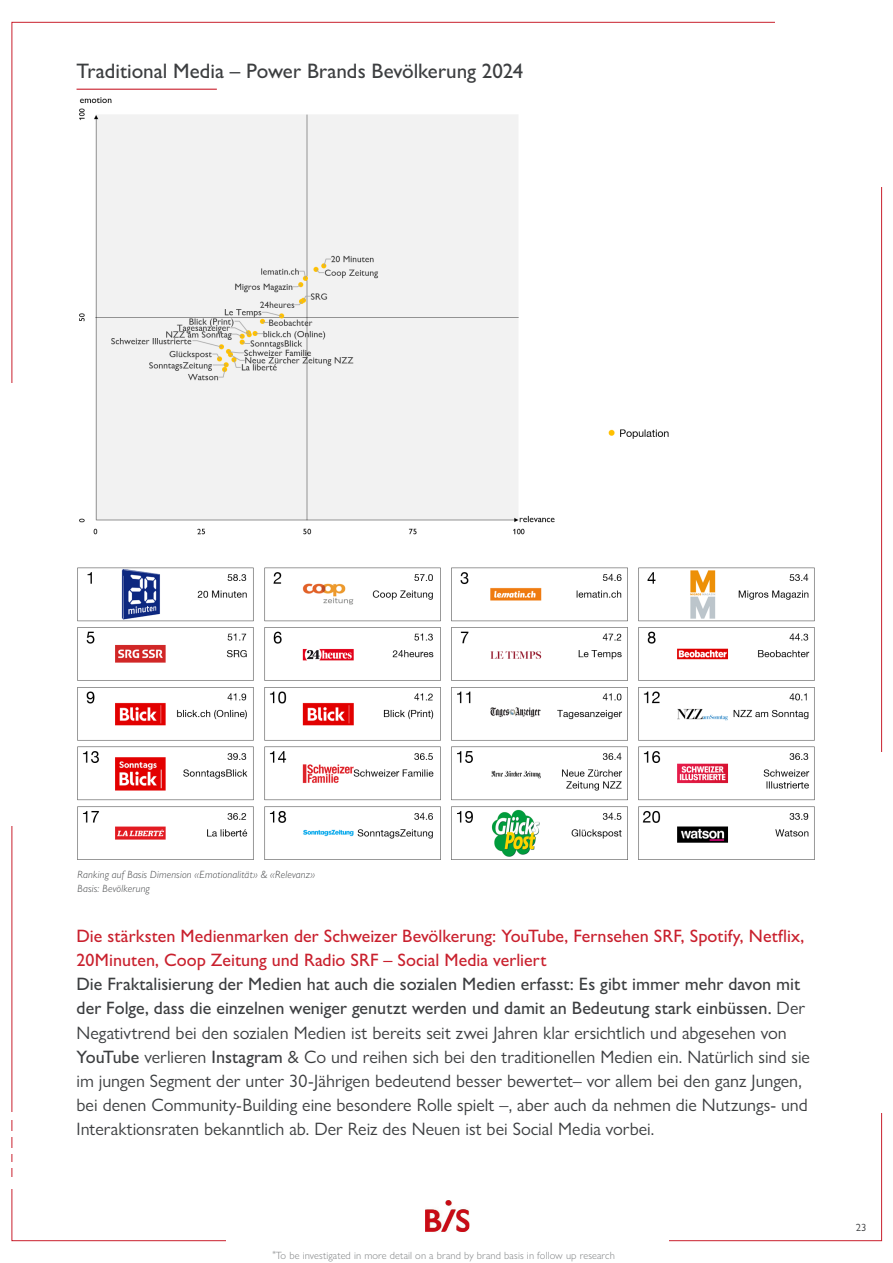
<style>
.page{position:relative;width:893px;height:1263px;background:#fff}
.page>*{position:absolute;margin:0;border:0;box-sizing:border-box;transform-origin:0 0}
.t1{font:500 21px "Gill Sans Nova";letter-spacing:-.005em;color:#3c3e40}
.t2{font:18px/24.2px "Gill Sans Nova";color:#3c3e40}
.t3{font:500 18px/24.2px "Gill Sans Nova";color:#c9202d}
.t4{font:300 10.5px "Gill Sans Nova";letter-spacing:.01em;color:#7c7f80}
.t5{font:italic 300 10.5px/13.5px "Gill Sans Nova";letter-spacing:.02em;color:#3c3e40}
.t6{font:10.5px "Gill Sans Nova";color:#3c3e40}
.s1{font-weight:500}
</style>
<div class="page">
<img style="left:426px;top:1212px;width:44px;height:20px">
<img style="left:426px;top:1200px;width:43px;height:31px">
<hr style="left:77px;top:89px;width:140px;height:1px;background:#c9202d">
<img style="left:79px;top:97px;width:590px;height:438px">
<img style="left:77px;top:567px;width:738px;height:293px">
<p class="t1" style="left:77px;top:58px;width:448px">Traditional Media – Power Brands Bevölkerung 2024</p>
<p class="t5" style="left:78px;top:868px;width:239px">Ranking auf Basis Dimension «Emotionalität» &amp; «Relevanz»<br>Basis: Bevölkerung</p>
<p class="t3" style="left:77px;top:924px;width:729px">Die stärksten Medienmarken der Schweizer Bevölkerung: YouTube, Fernsehen SRF, Spotify, Netflix,<br>20Minuten, Coop Zeitung und Radio SRF – Social Media verliert</p>
<p class="t2" style="left:77px;top:972px;width:735px"><span class="s1">Die Fraktalisierung der Medien hat auch die sozialen Medien erfasst: Es gibt immer mehr davon mit der Folge, dass die einzelnen weniger genutzt werden und damit an Bedeutung stark einbüssen.</span> Der Negativtrend bei den sozialen Medien ist bereits seit zwei Jahren klar ersichtlich und abgesehen von <span class="s1">YouTube</span> verlieren <span class="s1">Instagram</span> &amp; Co und reihen sich bei den traditionellen Medien ein. Natürlich sind sie im jungen Segment der unter 30-Jährigen bedeutend besser bewertet– vor allem bei den ganz Jungen, bei denen Community-Building eine besondere Rolle spielt –, aber auch da nehmen die Nutzungs- und Interaktionsraten bekanntlich ab. Der Reiz des Neuen ist bei Social Media vorbei.</p>
<p class="t4" style="left:272px;top:1248px;width:344px"><sup>*</sup>To be investigated in more detail on a brand by brand basis in follow up research</p>
<p class="t6" style="left:856px;top:1221px;width:12px">23</p>
</div>
